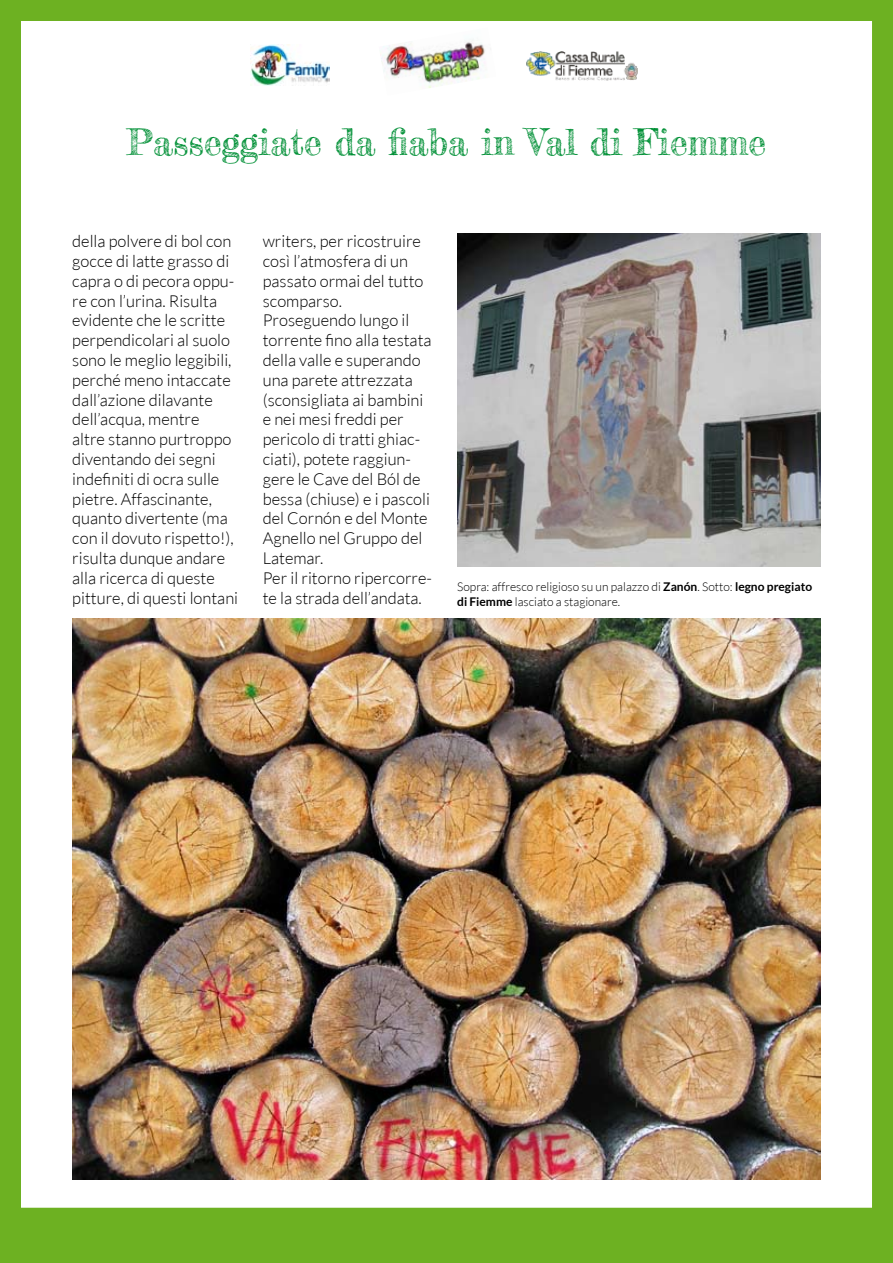
<style>
.page{position:relative;width:893px;height:1263px;background:#fff}
.page>*{position:absolute;margin:0;border:0;box-sizing:border-box;transform-origin:0 0}
.t1{font:36px "Frederickathe Great";color:#009036}
.t2{font:300 16.5px/19.8px "Lato";color:#000}
.t3{font:300 12px/14.4px "Lato";color:#000}
.s1{font-weight:700}
</style>
<div class="page">
<img style="left:526px;top:52px;width:111px;height:29px">
<img style="left:380px;top:39px;width:105px;height:49px">
<img style="left:250px;top:44px;width:80px;height:41px">
<div style="left:0;top:0;width:893px;height:1263px;border:21px solid #6db122"></div>
<div style="left:1px;top:1208px;width:891px;height:53px;background:#6db122"></div>
<div style="left:0;top:1208px;width:893px;height:54px;border:2px solid #6db122"></div>
<img style="left:72px;top:618px;width:749px;height:561px">
<img style="left:457px;top:234px;width:364px;height:333px">
<h1 class="t1" style="left:127px;top:120px;width:641px">Passeggiate da fiaba in Val di Fiemme</h1>
<p class="t2" style="left:72px;top:231px;width:167px">della polvere di bol con gocce di latte grasso di capra o di pecora oppu&shy;re con l’urina. Risulta evidente che le scritte perpendicolari al suolo sono le meglio leggibili, perché meno intaccate dall’azione dilavante dell’acqua, mentre<br>altre stanno purtroppo diventando dei segni indefiniti di ocra sulle pietre. Affascinante, quanto divertente (ma con il dovuto rispetto!), risulta dunque andare alla ricerca di queste pitture, di questi lontani</p>
<p class="t2" style="left:263px;top:231px;width:171px">writers, per ricostruire così l’atmosfera di un passato ormai del tutto scomparso.<br>Proseguendo lungo il torrente fino alla testata della valle e superando una parete attrezzata (sconsigliata ai bambini e nei mesi freddi per pericolo di tratti ghiac&shy;ciati), potete raggiun&shy;gere le Cave del Ból de bessa (chiuse) e i pascoli del Cornón e del Monte<br>Agnello nel Gruppo del<br>Latemar.<br>Per il ritorno ripercorre&shy;te la strada dell’andata.</p>
<p class="t3" style="left:457px;top:580px;width:356px">Sopra: affresco religioso su un palazzo di <span class="s1">Zanón</span>. Sotto: <span class="s1">legno pregiato di Fiemme</span> lasciato a stagionare.</p>
</div>
